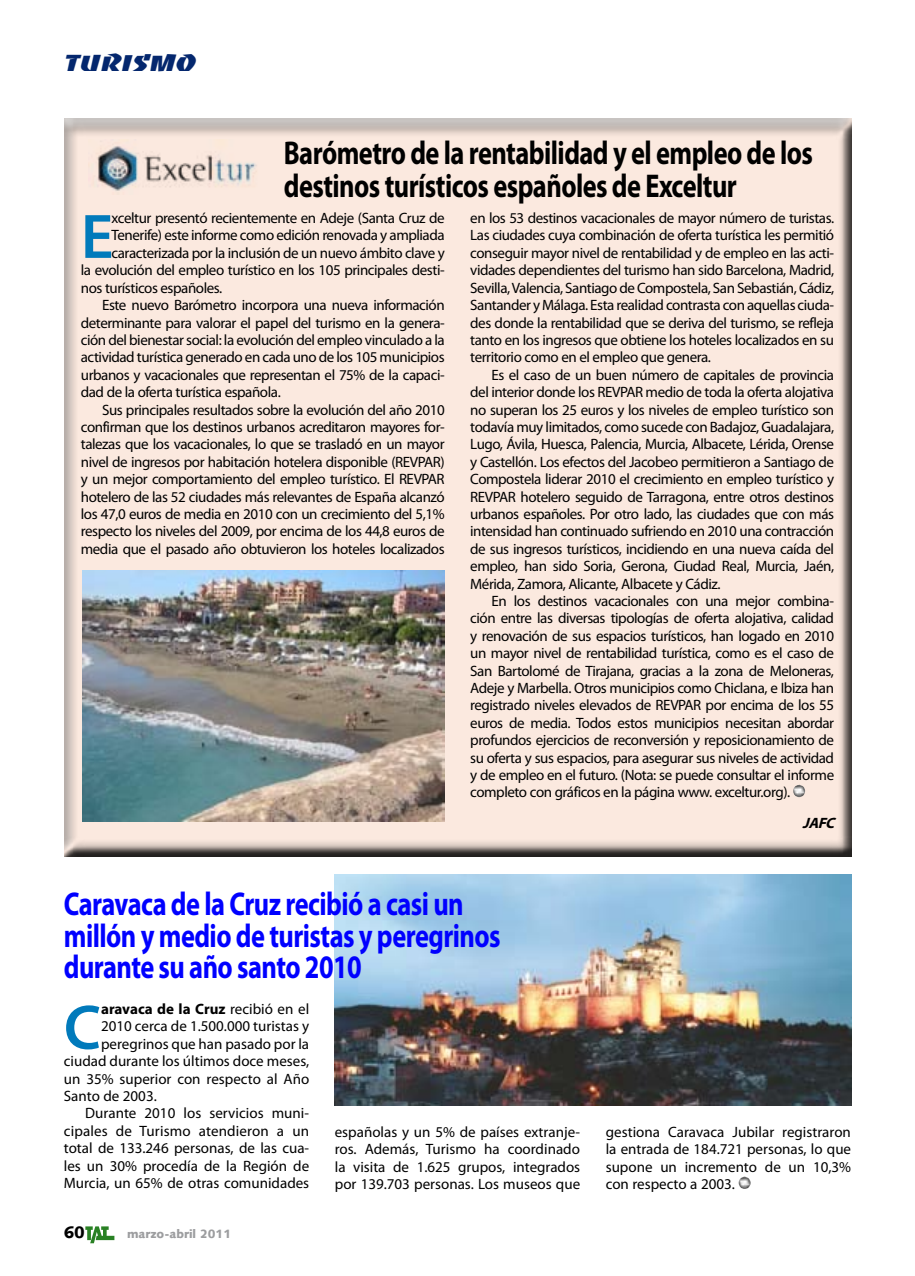
<style>
.page{position:relative;width:915px;height:1276px;background:#fff}
.page>*{position:absolute;margin:0;border:0;box-sizing:border-box;transform-origin:0 0}
.t1{font:600 63.3px "Myriad Pro";color:#017abb}
.t2{font:700 33px/31.5px "Myriad Pro";letter-spacing:-.02em;color:#00f;scale:.8 1}
.t3{font:700 33px/33px "Myriad Pro";letter-spacing:-.02em;color:#000;scale:.8 1}
.t4{font:22.5px "Baccarat Wide";letter-spacing:-.02em;color:#04276e}
.t5{font:900 16.5px "Syntax";color:#000}
.t6{font:15px/17.4px "Myriad Pro";letter-spacing:-.03em;color:#000;text-align:justify}
.t7{font:15px "Myriad Pro";color:#000}
.t8{font:15px "Myriad Pro";letter-spacing:.01em;color:#000}
.t9{font:15px "Myriad Pro";letter-spacing:.005em;color:#000}
.t10{font:700 15px "Myriad Pro";color:#000}
.t11{font:italic 700 15px "Myriad Pro";color:#000}
.t12{font:900 12px "Syntax";color:#9c9d9f}
.s1{font-weight:400}
</style>
<div class="page">
<svg style="left:85px;top:1226px;width:29px;height:17px"></svg>
<img style="left:334px;top:874px;width:516px;height:231px">
<svg style="left:738px;top:1176px;width:12px;height:13px"></svg>
<div style="left:63px;top:104px;width:793px;height:753px;background:#000;opacity:.75"></div>
<img style="left:82px;top:570px;width:362px;height:251px">
<img style="left:88px;top:139px;width:174px;height:56px">
<h3 class="t4" style="left:64px;top:50px;width:134px">TURISMO</h3>
<h2 class="t3" style="left:284px;top:135px;width:662px">Barómetro de la rentabilidad y el empleo de los destinos turísticos españoles de Exceltur</h2>
<h1 class="t1" style="left:81px;top:196px;width:34px">E</h1>
<p class="t6" style="left:111px;top:209px;width:334px">xceltur presentó recientemente en Adeje (Santa Cruz de</p>
<p class="t6" style="left:111px;top:226px;width:334px">Tenerife) este informe como edición renovada y ampliada</p>
<p class="t6" style="left:111px;top:244px;width:334px">caracterizada por la inclusión de un nuevo ámbito clave y</p>
<p class="t6" style="left:81px;top:261px;width:365px">la evolución del empleo turístico en los 105 principales desti-</p>
<p class="t6" style="left:81px;top:279px;width:143px">nos turísticos españoles.</p>
<p class="t6" style="left:102px;top:296px;width:344px">Este nuevo Barómetro incorpora una nueva información</p>
<p class="t6" style="left:81px;top:313px;width:365px">determinante para valorar el papel del turismo en la genera-</p>
<p class="t6" style="left:81px;top:331px;width:365px">ción del bienestar social: la evolución del empleo vinculado a la</p>
<p class="t6" style="left:81px;top:348px;width:365px">actividad turística generado en cada uno de los 105 municipios</p>
<p class="t6" style="left:81px;top:366px;width:365px">urbanos y vacacionales que representan el 75% de la capaci-</p>
<p class="t6" style="left:81px;top:383px;width:201px">dad de la oferta turística española.</p>
<p class="t6" style="left:102px;top:400px;width:344px">Sus principales resultados sobre la evolución del año 2010</p>
<p class="t6" style="left:81px;top:418px;width:365px">confirman que los destinos urbanos acreditaron mayores for-</p>
<p class="t6" style="left:81px;top:435px;width:365px">talezas que los vacacionales, lo que se trasladó en un mayor</p>
<p class="t6" style="left:81px;top:453px;width:365px">nivel de ingresos por habitación hotelera disponible (REVPAR)</p>
<p class="t6" style="left:81px;top:470px;width:365px">y un mejor comportamiento del empleo turístico. El REVPAR</p>
<p class="t6" style="left:81px;top:487px;width:365px">hotelero de las 52 ciudades más relevantes de España alcanzó</p>
<p class="t6" style="left:81px;top:505px;width:365px">los 47,0 euros de media en 2010 con un crecimiento del 5,1%</p>
<p class="t6" style="left:81px;top:522px;width:365px">respecto los niveles del 2009, por encima de los 44,8 euros de</p>
<p class="t6" style="left:81px;top:540px;width:365px">media que el pasado año obtuvieron los hoteles localizados</p>
<p class="t6" style="left:470px;top:209px;width:365px">en los 53 destinos vacacionales de mayor número de turistas.<br>Las ciudades cuya combinación de oferta turística les permitió conseguir mayor nivel de rentabilidad y de empleo en las acti&shy;vidades dependientes del turismo han sido Barcelona, Madrid, Sevilla, Valencia, Santiago de Compostela, San Sebastián, Cádiz, Santander y Málaga. Esta realidad contrasta con aquellas ciuda&shy;des donde la rentabilidad que se deriva del turismo, se refleja tanto en los ingresos que obtiene los hoteles localizados en su territorio como en el empleo que genera.</p>
<p class="t6" style="left:470px;top:366px;width:365px;text-indent:21px">Es el caso de un buen número de capitales de provincia del interior donde los REVPAR medio de toda la oferta alojativa no superan los 25 euros y los niveles de empleo turístico son todavía muy limitados, como sucede con Badajoz, Guadalajara, Lugo, Ávila, Huesca, Palencia, Murcia, Albacete, Lérida, Orense y Castellón. Los efectos del Jacobeo permitieron a Santiago de Compostela liderar 2010 el crecimiento en empleo turístico y REVPAR hotelero seguido de Tarragona, entre otros destinos urbanos españoles. Por otro lado, las ciudades que con más intensidad han continuado sufriendo en 2010 una contracción de sus ingresos turísticos, incidiendo en una nueva caída del empleo, han sido Soria, Gerona, Ciudad Real, Murcia, Jaén, Mérida, Zamora, Alicante, Albacete y Cádiz.</p>
<p class="t6" style="left:470px;top:592px;width:365px;text-indent:21px">En los destinos vacacionales con una mejor combina&shy;ción entre las diversas tipologías de oferta alojativa, calidad y renovación de sus espacios turísticos, han logado en 2010 un mayor nivel de rentabilidad turística, como es el caso de San Bartolomé de Tirajana, gracias a la zona de Meloneras, Adeje y Marbella. Otros municipios como Chiclana, e Ibiza han registrado niveles elevados de REVPAR por encima de los 55 euros de media. Todos estos municipios necesitan abordar profundos ejercicios de reconversión y reposicionamiento de su oferta y sus espacios, para asegurar sus niveles de actividad y de empleo en el futuro. (Nota: se puede consultar el informe completo con gráficos en la página www. exceltur.org).</p>
<p class="t11" style="left:802px;top:813px;width:38px">JAFC</p>
<h2 class="t2" style="left:64px;top:887px;width:547px">Caravaca de la Cruz recibió a casi un millón y medio de turistas y peregrinos durante su año santo 2010</h2>
<h1 class="t1" style="left:64px;top:987px;width:39px">C</h1>
<p class="t10" style="left:101px;top:999px;width:209px">aravaca de la Cruz <span class="s1">recibió en el</span></p>
<p class="t7" style="left:101px;top:1017px;width:209px">2010 cerca de 1.500.000 turistas y</p>
<p class="t7" style="left:101px;top:1034px;width:209px">peregrinos que han pasado por la</p>
<p class="t7" style="left:64px;top:1052px;width:247px">ciudad durante los últimos doce meses,</p>
<p class="t7" style="left:64px;top:1069px;width:247px">un 35% superior con respecto al Año</p>
<p class="t7" style="left:64px;top:1086px;width:94px">Santo de 2003.</p>
<p class="t9" style="left:85px;top:1104px;width:225px">Durante 2010 los servicios muni-</p>
<p class="t8" style="left:64px;top:1121px;width:247px">cipales de Turismo atendieron a un</p>
<p class="t7" style="left:64px;top:1139px;width:247px">total de 133.246 personas, de las cua-</p>
<p class="t7" style="left:64px;top:1156px;width:247px">les un 30% procedía de la Región de</p>
<p class="t7" style="left:64px;top:1173px;width:247px">Murcia, un 65% de otras comunidades</p>
<p class="t5" style="left:64px;top:1222px;width:22px">60</p>
<p class="t12" style="left:127px;top:1227px;width:106px">marzo-abril 2011</p>
<p class="t6" style="left:334px;top:1123px;width:247px">españolas y un 5% de países extranje&shy;ros. Además, Turismo ha coordinado la visita de 1.625 grupos, integrados por 139.703 personas. Los museos que</p>
<p class="t6" style="left:605px;top:1123px;width:247px">gestiona Caravaca Jubilar registraron la entrada de 184.721 personas, lo que supone un incremento de un 10,3% con respecto a 2003.</p>
</div>
